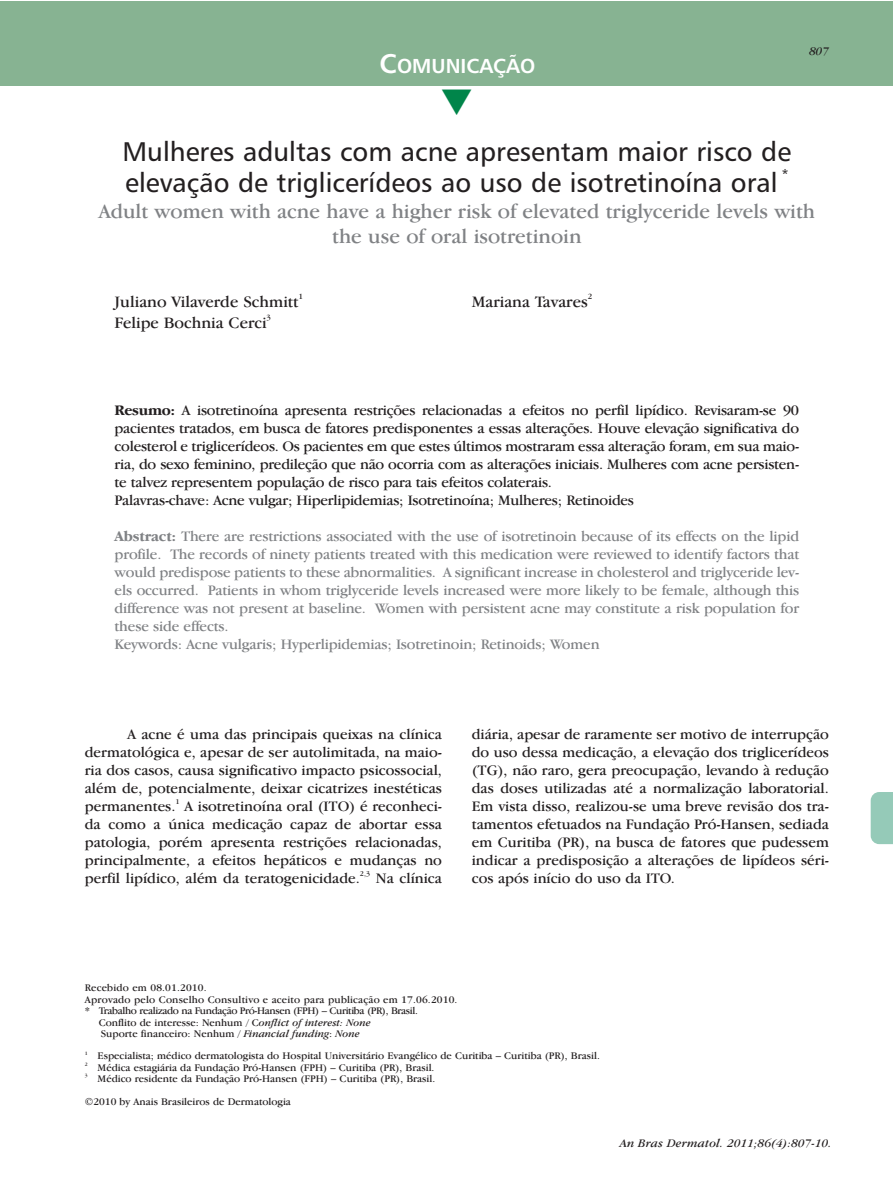
<style>
.page{position:relative;width:893px;height:1191px;background:#fff}
.page>*{position:absolute;margin:0;border:0;box-sizing:border-box;transform-origin:0 0}
.t1{font:27px/31.5px "Humanist 777 BT Roman B";color:#231f20}
.t2{font:21px/25.5px "Garamond IT Cby BT";color:#808285;text-align:center}
.t3{font:20.25px "Humanist 777 BT Bold B";color:#fff}
.t4{font:16.5px "Garamond IT Cby BT";color:#231f20}
.t5{font:15px/18px "Garamond IT Cby BT";letter-spacing:-.015em;color:#231f20;text-align:justify}
.t6{font:15px/18px "Garamond IT Cby BT";letter-spacing:-.01em;color:#808285}
.t7{font:13.5px "Humanist 777 BT Roman B";color:#231f20}
.t8{font:italic 12px "Garamond IT Cby BT";letter-spacing:.015em;color:#231f20}
.t9{font:10.5px/12.6px "Garamond IT Cby BT";color:#231f20}
.t10{font:10.5px/11.2px "Garamond IT Cby BT";letter-spacing:-.035em;color:#231f20}
.t11{font:8.25px "Garamond IT Cby BT";color:#231f20}
.t12{font:7.5px "Garamond IT Cby BT";color:#231f20}
.t13{font:5.25px "Garamond IT Cby BT";color:#231f20}
.s1{font-size:27px}
.s2{font-weight:700}
.s3{font-style:italic}
</style>
<div class="page">
<div style="left:0;top:1px;width:892px;height:84px;background:#87b392"></div>
<svg style="left:871px;top:792px;width:21px;height:52px"></svg>
<h3 class="t3" style="left:380px;top:58px;width:157px"><span class="s1">C</span>OMUNICAÇÃO</h3>
<p class="t8" style="left:809px;top:47px;width:21px">807</p>
<h1 class="t1" style="left:123px;top:138px;width:670px">Mulheres adultas com acne apresentam maior risco de elevação de triglicerídeos ao uso de isotretinoína oral</h1>
<p class="t7" style="left:782px;top:169px;width:8px">*</p>
<h2 class="t2" style="left:99px;top:200px;width:718px">Adult women with acne have a higher risk of elevated triglyceride levels with the use of oral isotretinoin</h2>
<p class="t4" style="left:115px;top:295px;width:186px">Juliano Vilaverde Schmitt</p>
<p class="t11" style="left:299px;top:293px;width:6px">1</p>
<p class="t4" style="left:472px;top:295px;width:118px">Mariana Tavares</p>
<p class="t11" style="left:588px;top:293px;width:6px">2</p>
<p class="t4" style="left:115px;top:316px;width:154px">Felipe Bochnia Cerci</p>
<p class="t11" style="left:267px;top:314px;width:6px">3</p>
<p class="t5" style="left:115px;top:402px;width:686px;text-align:left"><span class="s2">Resumo:</span> A isotretinoína apresenta restrições relacionadas a efeitos no perfil lipídico. Revisaram-se 90 pacientes tratados, em busca de fatores predisponentes a essas alterações. Houve elevação significativa do colesterol e triglicerídeos. Os pacientes em que estes últimos mostraram essa alteração foram, em sua maio&shy;ria, do sexo feminino, predileção que não ocorria com as alterações iniciais. Mulheres com acne persisten&shy;te talvez representem população de risco para tais efeitos colaterais.<br>Palavras-chave: Acne vulgar; Hiperlipidemias; Isotretinoína; Mulheres; Retinoides</p>
<p class="t6" style="left:115px;top:528px;width:686px"><span class="s2">Abstract:</span> There are restrictions associated with the use of isotretinoin because of its effects on the lipid profile. The records of ninety patients treated with this medication were reviewed to identify factors that would predispose patients to these abnormalities. A significant increase in cholesterol and triglyceride lev&shy;els occurred. Patients in whom triglyceride levels increased were more likely to be female, although this difference was not present at baseline. Women with persistent acne may constitute a risk population for these side effects.<br>Keywords: Acne vulgaris; Hyperlipidemias; Isotretinoin; Retinoids; Women</p>
<p class="t5" style="left:85px;top:726px;width:359px;text-indent:43px">A acne é uma das principais queixas na clínica dermatológica e, apesar de ser autolimitada, na maio&shy;ria dos casos, causa significativo impacto psicossocial, além de, potencialmente, deixar cicatrizes inestéticas permanentes.</p>
<p class="t12" style="left:176px;top:799px;width:6px">1</p>
<p class="t5" style="left:85px;top:798px;width:359px;text-indent:100px">A isotretinoína oral (ITO) é reconheci&shy;da como a única medicação capaz de abortar essa patologia, porém apresenta restrições relacionadas, principalmente, a efeitos hepáticos e mudanças no perfil lipídico, além da teratogenicidade.</p>
<p class="t12" style="left:360px;top:871px;width:12px">2,3</p>
<p class="t5" style="left:376px;top:870px;width:68px">Na clínica</p>
<p class="t5" style="left:472px;top:726px;width:359px">diária, apesar de raramente ser motivo de interrupção do uso dessa medicação, a elevação dos triglicerídeos (TG), não raro, gera preocupação, levando à redução das doses utilizadas até a normalização laboratorial.<br>Em vista disso, realizou-se uma breve revisão dos tra&shy;tamentos efetuados na Fundação Pró-Hansen, sediada em Curitiba (PR), na busca de fatores que pudessem indicar a predisposição a alterações de lipídeos séri&shy;cos após início do uso da ITO.</p>
<p class="t9" style="left:85px;top:981px;width:374px">Recebido em 08.01.2010.<br>Aprovado pelo Conselho Consultivo e aceito para publicação em 17.06.2010.</p>
<p class="t10" style="left:99px;top:1006px;width:321px;text-indent:-14px">* Trabalho realizado na Fundação Pró-Hansen (FPH) – Curitiba (PR), Brasil.<br>Conflito de interesse: Nenhum / C<span class="s3">onflict of interest: None<br></span>Suporte financeiro: Nenhum / <span class="s3">Financial funding</span>: <span class="s3">None</span></p>
<p class="t13" style="left:85px;top:1051px;width:4px">1</p>
<p class="t9" style="left:98px;top:1050px;width:504px">Especialista; médico dermatologista do Hospital Universitário Evangélico de Curitiba – Curitiba (PR), Brasil.</p>
<p class="t13" style="left:85px;top:1062px;width:4px">2</p>
<p class="t9" style="left:98px;top:1062px;width:338px">Médica estagiária da Fundação Pró-Hansen (FPH) – Curitiba (PR), Brasil.</p>
<p class="t13" style="left:85px;top:1073px;width:4px">3</p>
<p class="t9" style="left:85px;top:1068px;width:352px;line-height:22.5px;text-indent:13px">Médico residente da Fundação Pró-Hansen (FPH) – Curitiba (PR), Brasil. ©2010 by Anais Brasileiros de Dermatologia</p>
<p class="t8" style="left:620px;top:1138px;width:213px">An Bras Dermatol. 2011;86(4):807-10.</p>
</div>
